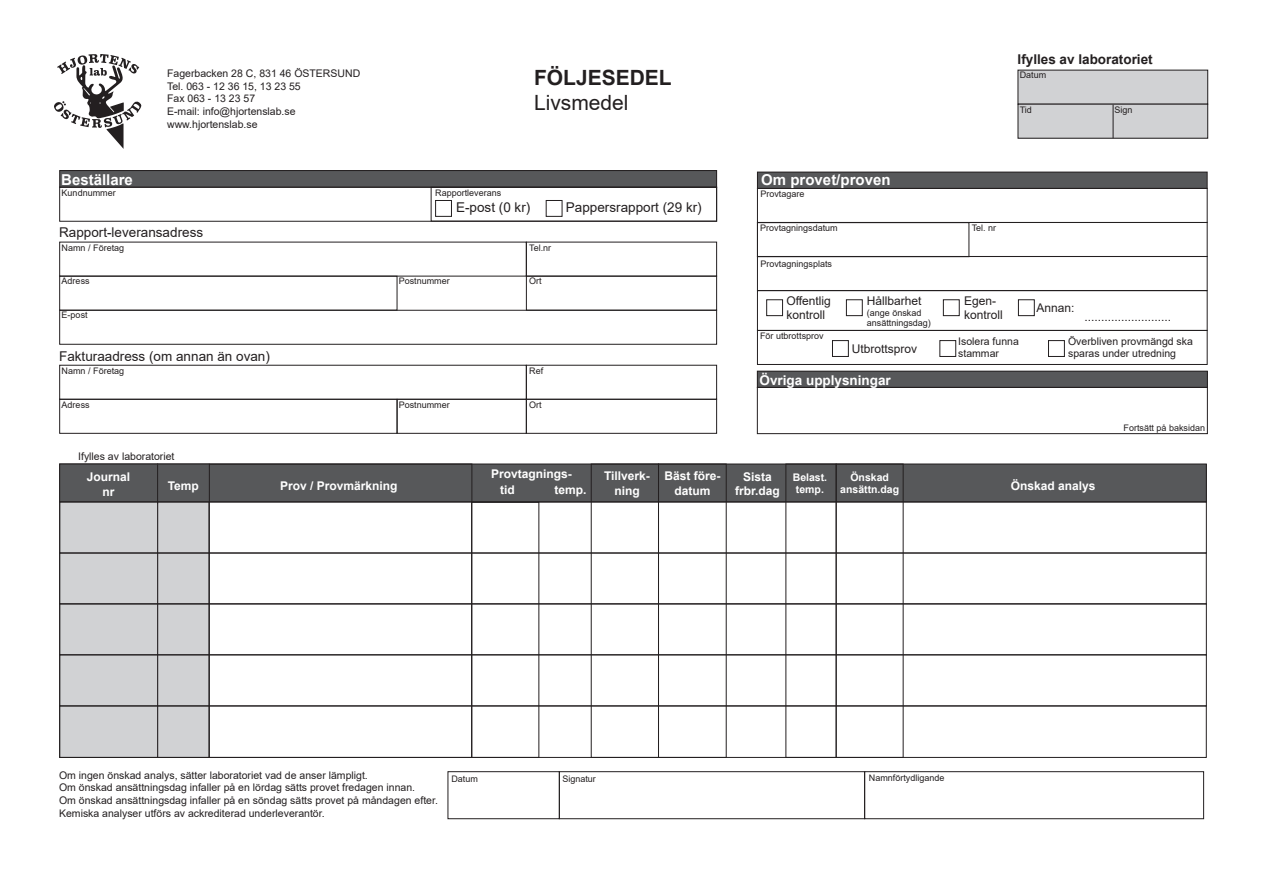
<style>
.page{position:relative;width:1263px;height:893px;background:#fff}
.page>*{position:absolute;margin:0;border:0;box-sizing:border-box;transform-origin:0 0}
.t1{font:700 21px "Arial";color:#231f20}
.t2{font:21px "Arial";color:#231f20}
.t3{font:700 15px "Arial";color:#fff}
.t4{font:13.5px "Arial";color:#231f20}
.t5{font:700 13.5px "Arial";color:#231f20}
.t6{font:700 13.5px "Arial";color:#fff}
.t7{font:700 12px/14.4px "Arial";color:#fff;text-align:center}
.t8{font:12px "Arial";color:#231f20}
.t9{font:10.5px/12.6px "Arial";color:#231f20}
.t10{font:700 10.5px/12.6px "Arial";color:#fff;text-align:center}
.t11{font:9px "Arial";color:#231f20}
</style>
<div class="page">
<div style="left:757px;top:371px;width:450px;height:16px;background:#57585a"></div>
<div style="left:757px;top:371px;width:451px;height:17px;border:1px solid #231f20"></div>
<div style="left:757px;top:172px;width:450px;height:16px;background:#57585a"></div>
<div style="left:757px;top:172px;width:450px;height:17px;border:1px solid #231f20"></div>
<div style="left:60px;top:171px;width:657px;height:16px;background:#57585a"></div>
<div style="left:59px;top:170px;width:658px;height:18px;border:1px solid #231f20"></div>
<div style="left:59px;top:187px;width:658px;height:35px;border:1px solid #231f20"></div>
<div style="left:59px;top:276px;width:338px;height:35px;border:1px solid #231f20"></div>
<div style="left:59px;top:399px;width:338px;height:35px;border:1px solid #231f20"></div>
<div style="left:158px;top:464px;width:51px;height:293px;background:#d1d2d4"></div>
<div style="left:60px;top:464px;width:98px;height:293px;background:#d1d2d4"></div>
<div style="left:59px;top:310px;width:658px;height:35px;border:1px solid #231f20"></div>
<div style="left:60px;top:464px;width:1146px;height:38px;background:#57585a"></div>
<div style="left:59px;top:464px;width:1148px;height:38px;border:1px solid #231f20"></div>
<div style="left:757px;top:387px;width:451px;height:47px;border:1px solid #231f20"></div>
<div style="left:757px;top:188px;width:450px;height:35px;border:1px solid #231f20"></div>
<div style="left:757px;top:222px;width:450px;height:35px;border:1px solid #231f20"></div>
<div style="left:757px;top:222px;width:212px;height:35px;border:1px solid #231f20"></div>
<div style="left:757px;top:256px;width:450px;height:35px;border:1px solid #231f20"></div>
<div style="left:757px;top:290px;width:450px;height:41px;border:1px solid #231f20"></div>
<div style="left:864px;top:771px;width:340px;height:48px;border:1px solid #231f20"></div>
<div style="left:559px;top:771px;width:306px;height:48px;border:1px solid #231f20"></div>
<div style="left:448px;top:771px;width:112px;height:48px;border:1px solid #231f20"></div>
<div style="left:591px;top:464px;width:68px;height:294px;border:1px solid #231f20"></div>
<div style="left:658px;top:464px;width:69px;height:294px;border:1px solid #231f20"></div>
<div style="left:785px;top:464px;width:51px;height:294px;border:1px solid #231f20"></div>
<div style="left:836px;top:464px;width:67px;height:294px;border:1px solid #231f20"></div>
<div style="left:209px;top:464px;width:263px;height:294px;border:1px solid #231f20"></div>
<div style="left:59px;top:365px;width:468px;height:35px;border:1px solid #231f20"></div>
<div style="left:526px;top:276px;width:191px;height:35px;border:1px solid #231f20"></div>
<div style="left:1018px;top:70px;width:190px;height:34px;background:#d1d2d4"></div>
<div style="left:1018px;top:299px;width:17px;height:17px;border:1px solid #231f20"></div>
<div style="left:846px;top:299px;width:17px;height:17px;border:1px solid #231f20"></div>
<div style="left:943px;top:299px;width:17px;height:17px;border:1px solid #231f20"></div>
<div style="left:766px;top:299px;width:17px;height:17px;border:1px solid #231f20"></div>
<div style="left:1018px;top:104px;width:190px;height:34px;background:#d1d2d4"></div>
<div style="left:1017px;top:104px;width:191px;height:35px;border:1px solid #231f20"></div>
<div style="left:59px;top:502px;width:1148px;height:51px;border:1px solid #231f20"></div>
<div style="left:59px;top:553px;width:1148px;height:51px;border:1px solid #231f20"></div>
<div style="left:59px;top:603px;width:1148px;height:52px;border:1px solid #231f20"></div>
<div style="left:59px;top:654px;width:1148px;height:52px;border:1px solid #231f20"></div>
<div style="left:59px;top:705px;width:1148px;height:53px;border:1px solid #231f20"></div>
<div style="left:526px;top:399px;width:191px;height:35px;border:1px solid #231f20"></div>
<div style="left:397px;top:399px;width:130px;height:35px;border:1px solid #231f20"></div>
<svg style="left:54px;top:54px;width:87px;height:95px"></svg>
<hr style="left:1113px;top:105px;width:1px;height:33px;background:#231f20">
<hr style="left:157px;top:464px;width:1px;height:39px;background:#231f20">
<div style="left:431px;top:187px;width:286px;height:34px;border:1px solid #231f20"></div>
<div style="left:435px;top:200px;width:17px;height:17px;border:1px solid #231f20"></div>
<div style="left:546px;top:200px;width:16px;height:17px;border:1px solid #231f20"></div>
<div style="left:757px;top:330px;width:450px;height:35px;border:1px solid #231f20"></div>
<div style="left:939px;top:340px;width:17px;height:17px;border:1px solid #231f20"></div>
<div style="left:1048px;top:340px;width:17px;height:17px;border:1px solid #231f20"></div>
<div style="left:832px;top:340px;width:17px;height:17px;border:1px solid #231f20"></div>
<p class="t9" style="left:167px;top:67px;width:195px">Fagerbacken 28 C, 831 46 ÖSTERSUND</p>
<p class="t9" style="left:167px;top:80px;width:135px">Tel. 063 - 12 36 15, 13 23 55</p>
<p class="t9" style="left:167px;top:92px;width:90px">Fax 063 - 13 23 57</p>
<p class="t9" style="left:167px;top:105px;width:130px">E-mail: info@hjortenslab.se</p>
<p class="t9" style="left:167px;top:118px;width:92px">www.hjortenslab.se</p>
<p class="t1" style="left:534px;top:63px;width:139px">FÖLJESEDEL</p>
<p class="t2" style="left:534px;top:88px;width:96px">Livsmedel</p>
<p class="t5" style="left:1017px;top:50px;width:137px">Ifylles av laboratoriet</p>
<p class="t11" style="left:1020px;top:69px;width:28px">Datum</p>
<p class="t11" style="left:1020px;top:103px;width:14px">Tid</p>
<p class="t11" style="left:1114px;top:103px;width:20px">Sign</p>
<p class="t3" style="left:761px;top:169px;width:131px">Om provet/proven</p>
<p class="t3" style="left:61px;top:169px;width:73px">Beställare</p>
<p class="t11" style="left:435px;top:186px;width:68px">Rapportleverans</p>
<p class="t4" style="left:456px;top:198px;width:76px">E-post (0 kr)</p>
<p class="t4" style="left:566px;top:198px;width:137px">Pappersrapport (29 kr)</p>
<p class="t11" style="left:62px;top:187px;width:56px">Kundnummer</p>
<p class="t11" style="left:760px;top:188px;width:46px">Provtagare</p>
<p class="t4" style="left:59px;top:223px;width:146px">Rapport-leveransadress</p>
<p class="t11" style="left:62px;top:242px;width:64px">Namn / Företag</p>
<p class="t11" style="left:529px;top:241px;width:24px">Tel.nr</p>
<p class="t11" style="left:760px;top:222px;width:79px">Provtagningsdatum</p>
<p class="t11" style="left:972px;top:222px;width:26px">Tel. nr</p>
<p class="t11" style="left:760px;top:257px;width:73px">Provtagningsplats</p>
<p class="t11" style="left:62px;top:275px;width:30px">Adress</p>
<p class="t11" style="left:399px;top:275px;width:53px">Postnummer</p>
<p class="t11" style="left:529px;top:275px;width:14px">Ort</p>
<p class="t11" style="left:62px;top:309px;width:28px">E-post</p>
<p class="t8" style="left:786px;top:292px;width:46px">Offentlig</p>
<p class="t8" style="left:786px;top:307px;width:40px">kontroll</p>
<p class="t8" style="left:867px;top:292px;width:56px">Hållbarhet</p>
<p class="t11" style="left:867px;top:306px;width:56px">(ange önskad</p>
<p class="t11" style="left:867px;top:317px;width:66px">ansättningsdag)</p>
<p class="t8" style="left:964px;top:292px;width:34px">Egen-</p>
<p class="t8" style="left:964px;top:307px;width:40px">kontroll</p>
<p class="t8" style="left:1036px;top:299px;width:40px">Annan:</p>
<p class="t8" style="left:1084px;top:308px;width:88px">..........................</p>
<p class="t4" style="left:59px;top:346px;width:212px">Fakturaadress (om annan än ovan)</p>
<p class="t11" style="left:62px;top:365px;width:64px">Namn / Företag</p>
<p class="t11" style="left:62px;top:399px;width:30px">Adress</p>
<p class="t11" style="left:399px;top:398px;width:53px">Postnummer</p>
<p class="t9" style="left:78px;top:450px;width:98px">Ifylles av laboratoriet</p>
<p class="t7" style="left:87px;top:470px;width:45px">Journal</p>
<p class="t7" style="left:103px;top:484px;width:14px">nr</p>
<p class="t7" style="left:168px;top:478px;width:33px">Temp</p>
<p class="t7" style="left:280px;top:478px;width:119px">Prov / Provmärkning</p>
<p class="t11" style="left:529px;top:364px;width:16px">Ref</p>
<p class="t11" style="left:529px;top:398px;width:14px">Ort</p>
<p class="t7" style="left:491px;top:467px;width:82px">Provtagnings-</p>
<p class="t7" style="left:500px;top:483px;width:16px">tid</p>
<p class="t7" style="left:554px;top:483px;width:34px">temp.</p>
<p class="t11" style="left:760px;top:330px;width:65px">För utbrottsprov</p>
<p class="t8" style="left:852px;top:340px;width:67px">Utbrottsprov</p>
<p class="t9" style="left:1068px;top:335px;width:126px">Överbliven provmängd ska sparas under utredning</p>
<p class="t9" style="left:958px;top:335px;width:62px">Isolera funna stammar</p>
<p class="t6" style="left:759px;top:370px;width:133px">Övriga upplysningar</p>
<p class="t11" style="left:1123px;top:422px;width:83px">Fortsätt på baksidan</p>
<p class="t7" style="left:604px;top:469px;width:47px">Tillverk&shy;ning</p>
<p class="t7" style="left:665px;top:469px;width:58px">Bäst före-</p>
<p class="t7" style="left:675px;top:483px;width:37px">datum</p>
<p class="t7" style="left:743px;top:470px;width:30px">Sista</p>
<p class="t7" style="left:735px;top:484px;width:46px">frbr.dag</p>
<p class="t10" style="left:793px;top:471px;width:36px">Belast. temp.</p>
<p class="t10" style="left:850px;top:471px;width:40px">Önskad</p>
<p class="t10" style="left:840px;top:483px;width:60px">ansättn.dag</p>
<p class="t7" style="left:1011px;top:478px;width:86px">Önskad analys</p>
<p class="t9" style="left:59px;top:769px;width:310px">Om ingen önskad analys, sätter laboratoriet vad de anser lämpligt.</p>
<p class="t9" style="left:59px;top:781px;width:358px">Om önskad ansättningsdag infaller på en lördag sätts provet fredagen innan.</p>
<p class="t9" style="left:59px;top:794px;width:380px">Om önskad ansättningsdag infaller på en söndag sätts provet på måndagen efter.</p>
<p class="t9" style="left:59px;top:806px;width:267px">Kemiska analyser utförs av ackrediterad underleverantör.</p>
<p class="t11" style="left:451px;top:773px;width:28px">Datum</p>
<p class="t11" style="left:562px;top:773px;width:35px">Signatur</p>
<p class="t11" style="left:869px;top:772px;width:77px">Namnförtydligande</p>
</div>
